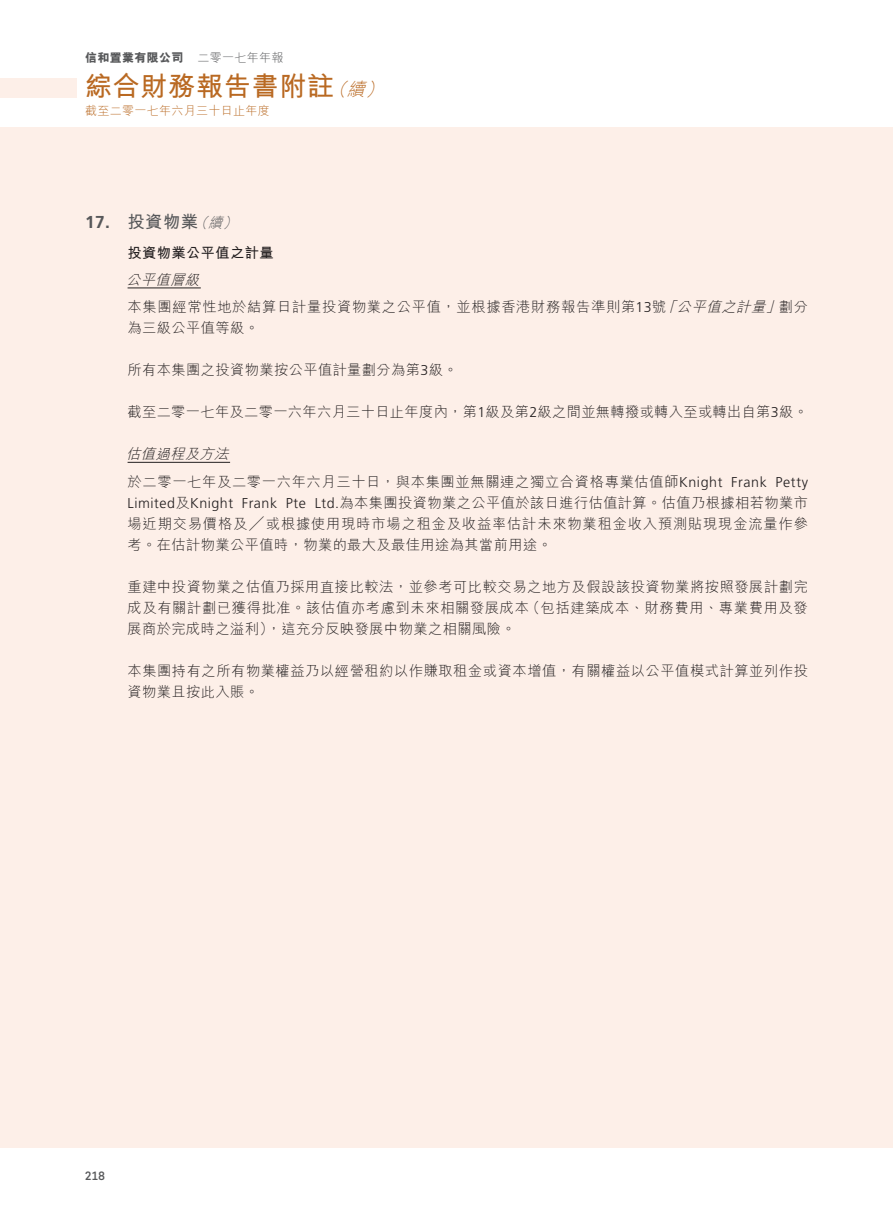
<style>
.page{position:relative;width:893px;height:1212px;background:#fff}
.page>*{position:absolute;margin:0;border:0;box-sizing:border-box;transform-origin:0 0}
.t1{font:700 27px "M Hei HK";letter-spacing:.03em;color:#b96922}
.t2{font:700 17.25px "M Hei HK";color:#57585a}
.t3{font:300 14.25px/21px "M Hei HK";letter-spacing:.04em;color:#231f20}
.t4{font:700 14.25px "M Hei HK";letter-spacing:.03em;color:#231f20}
.t5{font:300 12px "M Hei HK";letter-spacing:.03em;color:#b96922}
.t6{font:800 12px "M Hei HK";letter-spacing:.03em;color:#57585a}
.t7{font:12px "BNPP Sans";color:#57585a}
.s1{font-weight:300}
.s2{font-weight:300;font-style:italic;font-size:18px}
.s3{font-family:"Frutiger LT Std"}
.s4{font-weight:300;font-style:italic;font-size:14.25px}
.s5{font-style:italic}
</style>
<div class="page">
<div style="left:0;top:128px;width:893px;height:1020px;background:#fdefe8"></div>
<div style="left:0;top:79px;width:77px;height:19px;background:#fdefe8"></div>
<hr style="left:128px;top:288px;width:73px;height:1px;background:#231f20">
<hr style="left:128px;top:462px;width:102px;height:1px;background:#231f20">
<p class="t6" style="left:85px;top:49px;width:200px">信和置業有限公司 <span class="s1">二零一七年年報</span></p>
<h1 class="t1" style="left:85px;top:67px;width:306px">綜合財務報告書附註<span class="s2">（續）</span></h1>
<p class="t5" style="left:85px;top:102px;width:186px">截至二零一七年六月三十日止年度</p>
<p class="t2" style="left:85px;top:209px;width:159px"><span class="s3">17.</span> 投資物業<span class="s4">（續）</span></p>
<p class="t4" style="left:128px;top:242px;width:148px">投資物業公平值之計量</p>
<p class="t3" style="left:126px;top:265px;width:683px;line-height:27.5px"><span class="s5">公平值層級<br></span>本集團經常性地於結算日計量投資物業之公平值，並根據香港財務報告準則第<span class="s3">13</span>號<span class="s5">「公平值之計量」</span>劃分</p>
<p class="t3" style="left:128px;top:317px;width:133px">為三級公平值等級。</p>
<p class="t3" style="left:128px;top:359px;width:332px">所有本集團之投資物業按公平值計量劃分為第<span class="s3">3</span>級。</p>
<p class="t3" style="left:128px;top:401px;width:682px">截至二零一七年及二零一六年六月三十日止年度內，第<span class="s3">1</span>級及第<span class="s3">2</span>級之間並無轉撥或轉入至或轉出自第<span class="s3">3</span>級。</p>
<p class="t3" style="left:126px;top:440px;width:683px;line-height:27.5px"><span class="s5">估值過程及方法<br></span>於二零一七年及二零一六年六月三十日，與本集團並無關連之獨立合資格專業估值師<span class="s3">Knight Frank Petty</span></p>
<p class="t3" style="left:128px;top:491px;width:682px;text-align:justify"><span class="s3">Limited</span>及<span class="s3">Knight Frank Pte Ltd.</span>為本集團投資物業之公平值於該日進行估值計算。估值乃根據相若物業市場近期交易價格及╱或根據使用現時市場之租金及收益率估計未來物業租金收入預測貼現現金流量作參考。在估計物業公平值時，物業的最大及最佳用途為其當前用途。</p>
<p class="t3" style="left:128px;top:575px;width:682px;text-align:justify">重建中投資物業之估值乃採用直接比較法，並參考可比較交易之地方及假設該投資物業將按照發展計劃完成及有關計劃已獲得批准。該估值亦考慮到未來相關發展成本（包括建築成本、財務費用、專業費用及發展商於完成時之溢利），這充分反映發展中物業之相關風險。</p>
<p class="t3" style="left:128px;top:659px;width:682px">本集團持有之所有物業權益乃以經營租約以作賺取租金或資本增值，有關權益以公平值模式計算並列作投資物業且按此入賬。</p>
<p class="t7" style="left:85px;top:1167px;width:21px">218</p>
</div>
